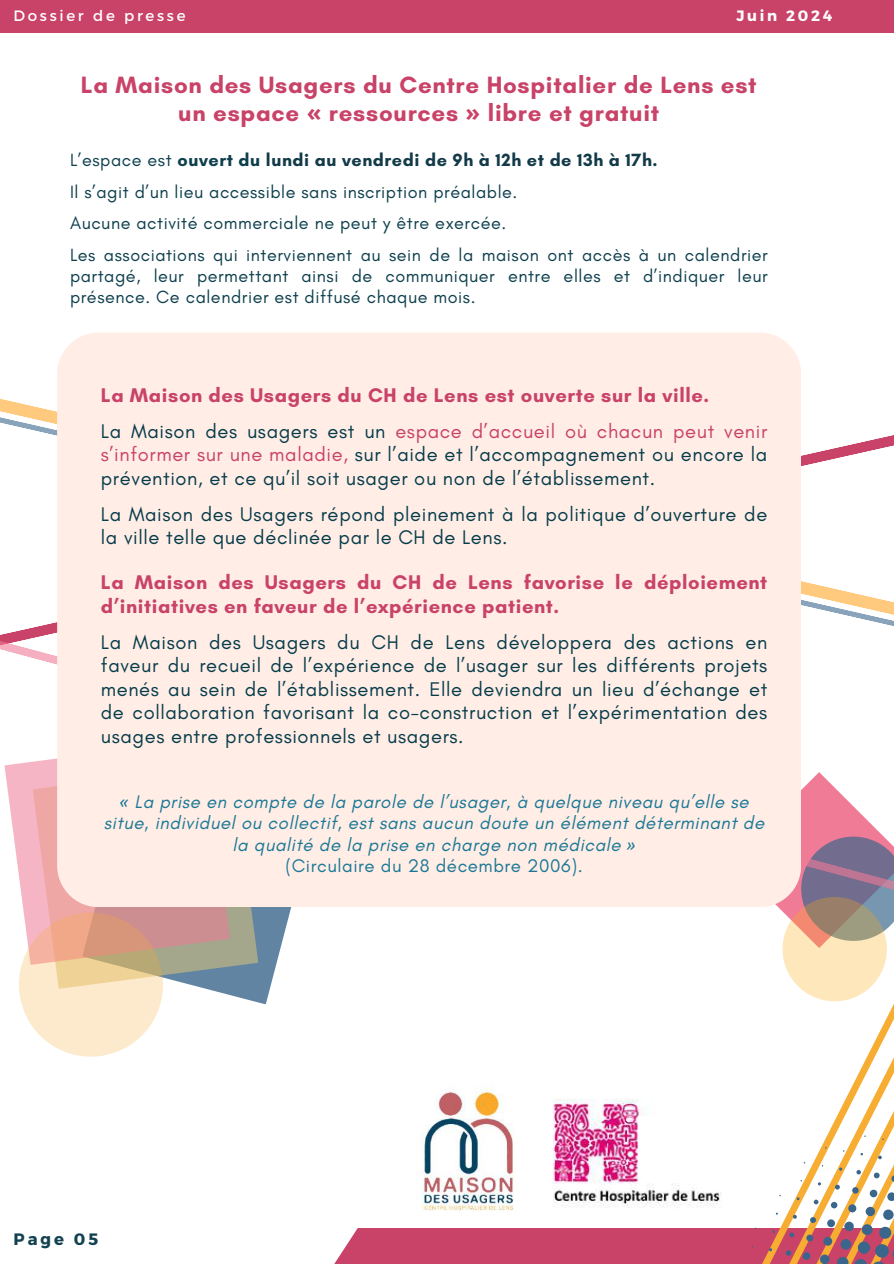
<style>
.page{position:relative;width:894px;height:1264px;background:#fff}
.page>*{position:absolute;margin:0;border:0;box-sizing:border-box;transform-origin:0 0}
.t1{font:700 24px/28.5px "Glacial Indifference";letter-spacing:.03em;color:#c94268;text-align:center}
.t2{font:20.1px/23.4px "Glacial Indifference";letter-spacing:.03em;color:#063c4a}
.t3{font:700 20.1px/36px "Glacial Indifference";letter-spacing:.03em;color:#c94268}
.t4{font:italic 18.6px/21.6px "Glacial Indifference";letter-spacing:.03em;color:#1b7895;text-align:center}
.t5{font:18px/31.5px "Glacial Indifference";letter-spacing:.03em;color:#0d3f4d}
.t6{font:700 16.5px "Montserrat";letter-spacing:.18em;color:#124251}
.t7{font:15px "Montserrat";letter-spacing:.18em;color:#fff}
.t8{font:700 15px "Montserrat";letter-spacing:.18em;color:#fffefe}
.s1{font-family:"Noto Sans"}
.s2{font-weight:700}
.s3{font-weight:700;color:#123a48}
.s4{font-weight:400;color:#063c4a}
.s5{font-weight:400}
.s6{color:#c94268}
.s7{font-style:normal}
</style>
<div class="page">
<div style="left:0;top:0;width:893px;height:33px;background:#c94268"></div>
<div style="left:509px;top:1228px;width:384px;height:35px;background:#c94268"></div>
<div style="left:335px;top:1228px;width:174px;height:35px;background:#c94268"></div>
<svg style="left:203px;top:907px;width:89px;height:97px;fill:#6184a3"></svg>
<svg style="left:172px;top:907px;width:86px;height:81px;background:#87999a"></svg>
<svg style="left:4px;top:758px;width:226px;height:206px"></svg>
<svg style="left:10px;top:903px;width:162px;height:154px"></svg>
<svg style="left:0;top:397px;width:893px;height:245px"></svg>
<svg style="left:731px;top:772px;width:162px;height:492px"></svg>
<div style="left:57px;top:332px;width:743px;height:575px;background:#ffede6"></div>
<img style="left:417px;top:1088px;width:97px;height:123px">
<img style="left:552px;top:1082px;width:181px;height:140px">
<p class="t7" style="left:13px;top:6px;width:173px">Dossier de presse</p>
<p class="t8" style="left:736px;top:6px;width:97px">Juin 2024</p>
<p class="t1" style="left:81px;top:70px;width:677px">La Maison des Usagers du Centre Hospitalier de Lens est un espace <span class="s1">«</span> ressources <span class="s1">»</span> libre et gratuit</p>
<p class="t5" style="left:70px;top:144px;width:699px">L’espace est <span class="s2">ouvert du</span> <span class="s3">lundi au vendredi de 9h à 12h et de 13h à 17h.<br></span>Il s’agit d’un lieu accessible sans inscription préalable.<br>Aucune activité commerciale ne peut y être exercée.<br>Les associations qui interviennent au sein de la maison ont accès à un calendrier</p>
<p class="t5" style="left:70px;top:265px;width:699px;line-height:21px">partagé, leur permettant ainsi de communiquer entre elles et d’indiquer leur présence. Ce calendrier est diffusé chaque mois.</p>
<p class="t3" style="left:101px;top:376px;width:667px">La Maison des Usagers du CH de Lens est ouverte sur la ville.<br><span class="s4">La Maison des usagers est un</span> <span class="s5">espace d’accueil où chacun peut venir</span></p>
<p class="t2" style="left:101px;top:442px;width:667px"><span class="s6">s’informer sur une maladie,</span> sur l’aide et l’accompagnement ou encore la prévention, et ce qu’il soit usager ou non de l’établissement.</p>
<p class="t2" style="left:101px;top:502px;width:667px">La Maison des Usagers répond pleinement à la politique d’ouverture de la ville telle que déclinée par le CH de Lens.</p>
<p class="t3" style="left:101px;top:570px;width:667px;line-height:23.4px">La Maison des Usagers du CH de Lens favorise le déploiement d’initiatives en faveur de l’expérience patient.</p>
<p class="t2" style="left:101px;top:630px;width:667px;text-align:justify">La Maison des Usagers du CH de Lens développera des actions en faveur du recueil de l’expérience de l’usager sur les différents projets menés au sein de l’établissement. Elle deviendra un lieu d’échange et de collaboration favorisant la co-construction et l’expérimentation des usages entre professionnels et usagers.</p>
<p class="t4" style="left:104px;top:790px;width:661px"><span class="s1">«</span> La prise en compte de la parole de l’usager, à quelque niveau qu’elle se situe, individuel ou collectif, est sans aucun doute un élément déterminant de la qualité de la prise en charge non médicale <span class="s1">»<br></span><span class="s7">(Circulaire du 28 décembre 2006).</span></p>
<p class="t6" style="left:13px;top:1227px;width:86px">Page 05</p>
</div>
